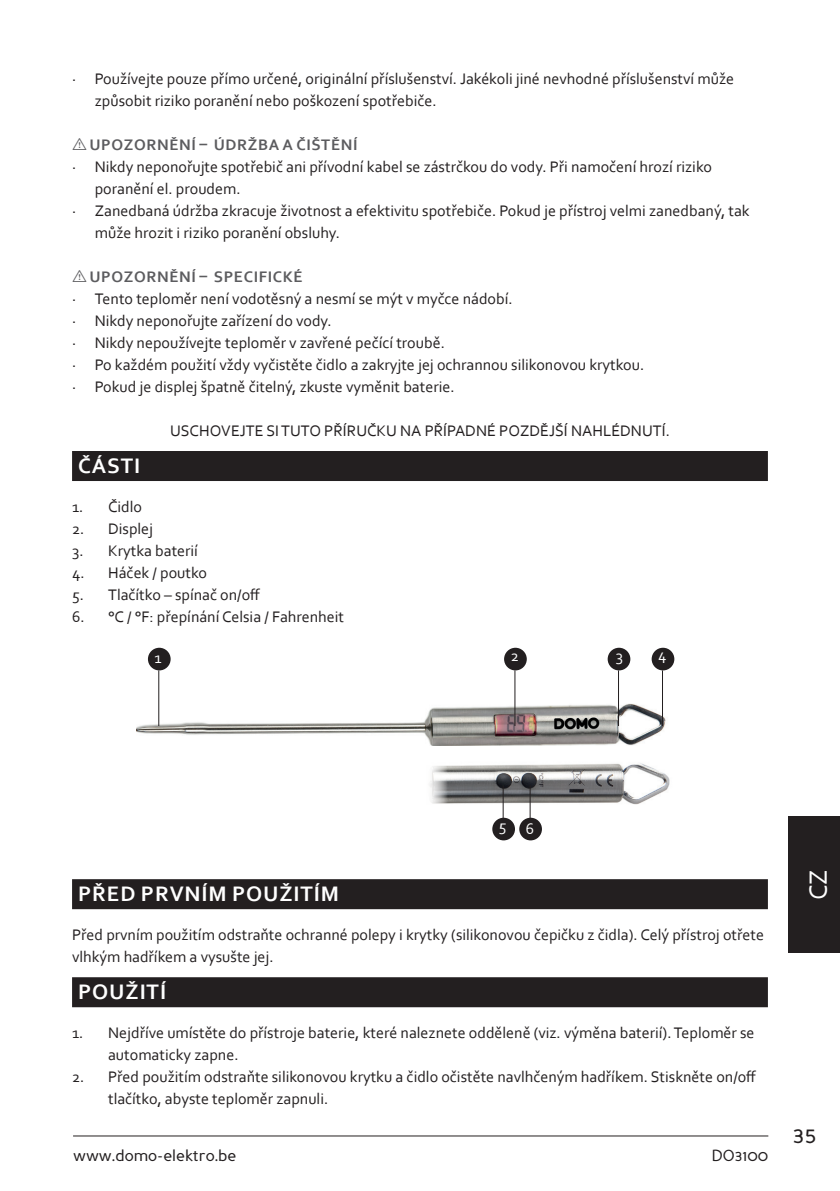
<style>
.page{position:relative;width:840px;height:1191px;background:#fff}
.page>*{position:absolute;margin:0;border:0;box-sizing:border-box;transform-origin:0 0}
.t1{font:26px "Corbel";color:#fff}
.t2{font:24px "Perspective Sans";color:#231f20}
.t3{font:700 22px "Corbel";letter-spacing:.04em;color:#fff}
.t4{font:16px/22px "Corbel";color:#231f20}
.t5{font:700 16px "Corbel";letter-spacing:.04em;color:#5c5c5f}
.t6{font:16px "Perspective Sans";color:#231f20}
.t7{font:16px "Corbel";color:#fff}
.s1{font-family:"tables";font-weight:400}
.s2{font-family:"tables";color:#5c5c5f}
.s3{font-weight:700;color:#5c5c5f}
</style>
<div class="page">
<hr style="left:73px;top:1135px;width:694px;height:1px;background:#231f20">
<div style="left:788px;top:816px;width:51px;height:136px;background:#231f20"></div>
<div style="left:72px;top:451px;width:695px;height:30px;background:#231f20"></div>
<div style="left:72px;top:879px;width:695px;height:30px;background:#231f20"></div>
<div style="left:72px;top:977px;width:695px;height:30px;background:#231f20"></div>
<img style="left:137px;top:703px;width:529px;height:43px">
<hr style="left:158px;top:670px;width:1px;height:56px;background:#231f20">
<hr style="left:514px;top:670px;width:1px;height:56px;background:#231f20">
<hr style="left:617px;top:670px;width:1px;height:56px;background:#231f20">
<hr style="left:661px;top:670px;width:1px;height:56px;background:#231f20">
<div style="left:148px;top:648px;width:22px;height:22px;background:#231f20;border-radius:50%"></div>
<div style="left:504px;top:648px;width:22px;height:22px;background:#231f20;border-radius:50%"></div>
<div style="left:607px;top:648px;width:23px;height:22px;background:#231f20;border-radius:50%"></div>
<div style="left:651px;top:648px;width:23px;height:22px;background:#231f20;border-radius:50%"></div>
<img style="left:430px;top:763px;width:240px;height:61px">
<hr style="left:502px;top:785px;width:1px;height:34px;background:#231f20">
<div style="left:492px;top:817px;width:22px;height:23px;background:#231f20;border-radius:50%"></div>
<hr style="left:529px;top:785px;width:1px;height:34px;background:#231f20">
<div style="left:519px;top:817px;width:22px;height:23px;background:#231f20;border-radius:50%"></div>
<p class="t4" style="left:95px;top:67px;width:640px;text-indent:-23px">· Používejte pouze přímo určené, originální příslušenství. Jakékoli jiné nevhodné příslušenství může způsobit riziko poranění nebo poškození spotřebiče.</p>
<p class="t5" style="left:72px;top:135px;width:286px"><span class="s1">I</span> UPOZORNĚNÍ – ÚDRŽBA A ČIŠTĚNÍ</p>
<p class="t4" style="left:72px;top:155px;width:641px">· Nikdy neponořujte spotřebič ani přívodní kabel se zástrčkou do vody. Při namočení hrozí riziko</p>
<p class="t4" style="left:95px;top:177px;width:147px">poranění el. proudem.</p>
<p class="t4" style="left:72px;top:199px;width:678px">· Zanedbaná údržba zkracuje životnost a efektivitu spotřebiče. Pokud je přístroj velmi zanedbaný, tak</p>
<p class="t4" style="left:95px;top:221px;width:246px">může hrozit i riziko poranění obsluhy.</p>
<p class="t4" style="left:72px;top:265px;width:573px"><span class="s2">I</span> <span class="s3">UPOZORNĚNÍ – SPECIFICKÉ<br></span>· Tento teploměr není vodotěsný a nesmí se mýt v myčce nádobí.<br>· Nikdy neponořujte zařízení do vody.<br>· Nikdy nepoužívejte teploměr v zavřené pečící troubě.<br>· Po každém použití vždy vyčistěte čidlo a zakryjte jej ochrannou silikonovou krytkou. · Pokud je displej špatně čitelný, zkuste vyměnit baterie.</p>
<p class="t4" style="left:170px;top:419px;width:501px">USCHOVEJTE SI TUTO PŘÍRUČKU NA PŘÍPADNÉ POZDĚJŠÍ NAHLÉDNUTÍ.</p>
<h3 class="t3" style="left:78px;top:452px;width:64px">ČÁSTI</h3>
<p class="t4" style="left:72px;top:495px;width:71px">1. Čidlo</p>
<p class="t4" style="left:72px;top:517px;width:82px">2. Displej</p>
<p class="t4" style="left:72px;top:539px;width:127px">3. Krytka baterií</p>
<p class="t4" style="left:72px;top:561px;width:136px">4. Háček / poutko</p>
<p class="t4" style="left:72px;top:583px;width:190px">5. Tlačítko – spínač on/off</p>
<p class="t4" style="left:72px;top:605px;width:273px">6. °C / °F: přepínání Celsia / Fahrenheit</p>
<p class="t7" style="left:154px;top:647px;width:9px">1</p>
<p class="t7" style="left:510px;top:646px;width:10px">2</p>
<p class="t7" style="left:615px;top:646px;width:9px">3</p>
<p class="t7" style="left:657px;top:644px;width:10px">4</p>
<p class="t7" style="left:498px;top:817px;width:37px">5 6</p>
<h3 class="t3" style="left:78px;top:880px;width:262px">PŘED PRVNÍM POUŽITÍM</h3>
<p class="t4" style="left:72px;top:923px;width:693px">Před prvním použitím odstraňte ochranné polepy i krytky (silikonovou čepičku z čidla). Celý přístroj otřete vlhkým hadříkem a vysušte jej.</p>
<h3 class="t3" style="left:78px;top:978px;width:89px">POUŽITÍ</h3>
<p class="t4" style="left:108px;top:1021px;width:647px;text-indent:-36px">1. Nejdříve umístěte do přístroje baterie, které naleznete odděleně (viz. výměna baterií). Teploměr se automaticky zapne.</p>
<p class="t4" style="left:108px;top:1065px;width:649px;text-indent:-36px">2. Před použitím odstraňte silikonovou krytku a čidlo očistěte navlhčeným hadříkem. Stiskněte on/off tlačítko, abyste teploměr zapnuli.</p>
<p class="t6" style="left:73px;top:1146px;width:165px">www.domo-elektro.be</p>
<p class="t6" style="left:711px;top:1146px;width:58px">DO3100</p>
<h1 class="t1" style="left:801px;top:900px;width:32px;rotate:-90deg">CZ</h1>
<h2 class="t2" style="left:792px;top:1120px;width:26px">35</h2>
</div>
